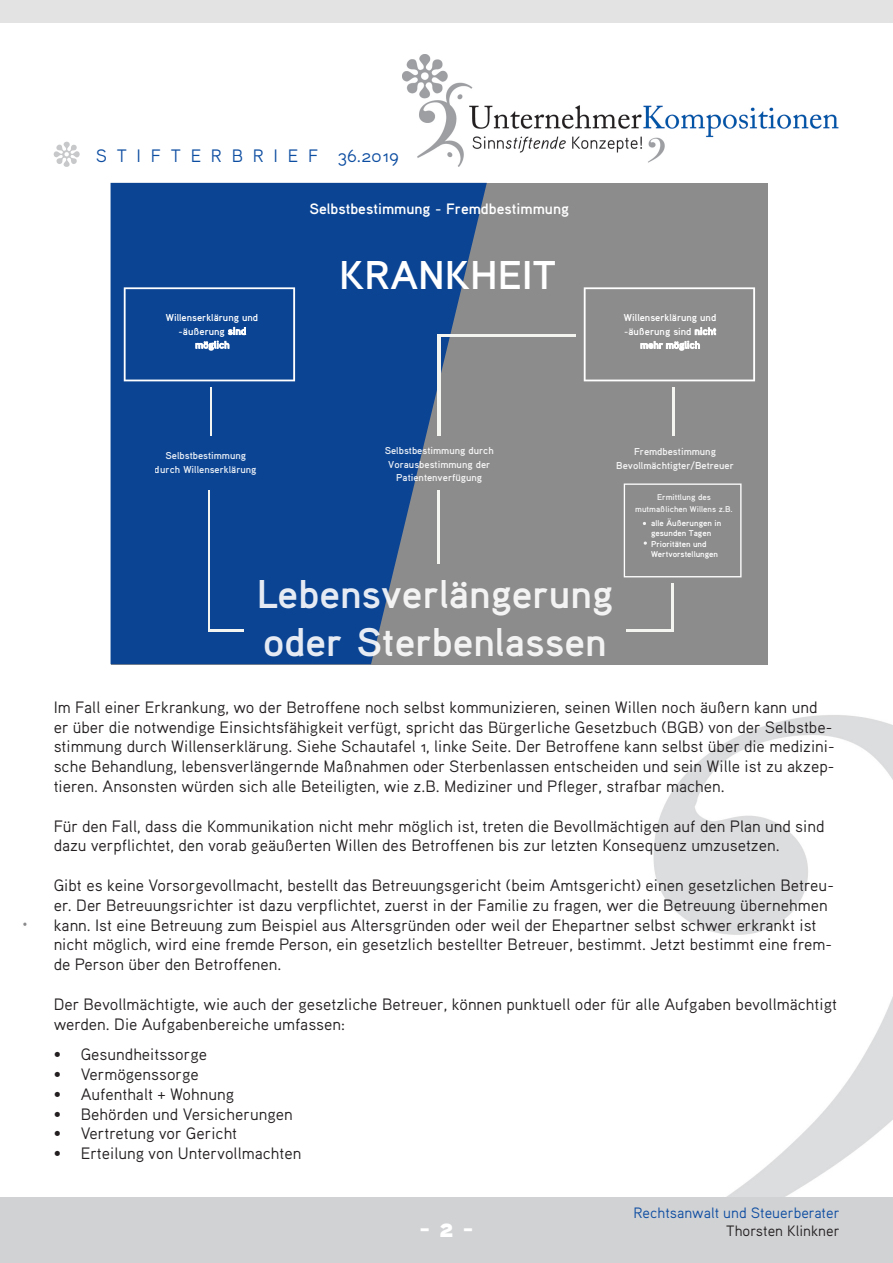
<style>
.page{position:relative;width:893px;height:1263px;background:#fff}
.page>*{position:absolute;margin:0;border:0;box-sizing:border-box;transform-origin:0 0}
.t1{font:40.05px "Aaux Pro Bold OSF";color:#fff}
.t2{font:27px "Aaux Pro Black OSF";color:#fff}
.t3{font:18px "Aaux Pro Regular OSF";color:#0d4da1}
.t4{font:16.5px/19.8px "Aaux Pro Regular OSF";color:#231f20}
.t5{font:15px "Aaux Pro Bold OSF";color:#fff}
.t6{font:15px "Aaux Pro Regular OSF";color:#0d4da1}
.t7{font:15px "Aaux Pro Regular OSF";color:#231f20}
.t8{font:10.05px/13.8px "Aaux Pro Bold OSF";color:#fff;text-align:center}
.t9{font:8.4px/10.1px "Aaux Pro Bold OSF";color:#fff}
.s1{font-size:17.85px}
</style>
<div class="page">
<img style="left:23px;top:715px;width:870px;height:482px">
<img style="left:402px;top:54px;width:437px;height:113px">
<div style="left:0;top:1197px;width:893px;height:66px;background:#d1d2d4"></div>
<div style="left:111px;top:183px;width:656px;height:481px;background:#8c8c8c"></div>
<svg style="left:111px;top:183px;width:376px;height:481px;fill:#0b4493"></svg>
<svg style="left:124px;top:287px;width:171px;height:94px;background:#1c519a"></svg>
<svg style="left:584px;top:287px;width:171px;height:94px"></svg>
<hr style="left:208px;top:490px;width:2px;height:142px;background:#f4f4f0">
<hr style="left:209px;top:629px;width:35px;height:3px;background:#f4f4f0">
<hr style="left:210px;top:387px;width:1px;height:49px;background:#f4f4f0">
<hr style="left:672px;top:387px;width:2px;height:49px;background:#f4f4f0">
<hr style="left:437px;top:490px;width:3px;height:74px;background:#f4f4f0">
<hr style="left:437px;top:334px;width:3px;height:102px;background:#f4f4f0">
<hr style="left:440px;top:334px;width:136px;height:3px;background:#f4f4f0">
<svg style="left:624px;top:483px;width:117px;height:94px"></svg>
<hr style="left:626px;top:629px;width:48px;height:2px;background:#f4f4f0">
<hr style="left:671px;top:584px;width:3px;height:47px;background:#f4f4f0">
<p class="t3" style="left:96px;top:145px;width:305px">S T I F T E R B R I E F <span class="s1">36</span>.20<span class="s1">1</span>9</p>
<p class="t5" style="left:309px;top:199px;width:261px">Selbstbestimmung - Fremdbestimmung</p>
<p class="t1" style="left:339px;top:249px;width:218px">KRANKHEIT</p>
<p class="t8" style="left:166px;top:310px;width:94px">Willenserklärung und -äußerung sind möglich</p>
<p class="t8" style="left:624px;top:310px;width:94px;text-align:left">Willenserklärung und -äußerung sind nicht</p>
<p class="t8" style="left:165px;top:448px;width:82px">Selbstbestimmung</p>
<p class="t8" style="left:155px;top:462px;width:103px">durch Willenserklärung</p>
<p class="t8" style="left:385px;top:443px;width:111px">Selbstbestimmung durch</p>
<p class="t8" style="left:388px;top:457px;width:104px">Vorausbestimmung der</p>
<p class="t8" style="left:396px;top:471px;width:87px">Patientenverfügung</p>
<p class="t8" style="left:634px;top:444px;width:83px">Fremdbestimmung</p>
<p class="t8" style="left:616px;top:458px;width:119px">Bevollmächtigter/Betreuer</p>
<p class="t9" style="left:657px;top:492px;width:55px">Ermittlung des</p>
<p class="t9" style="left:635px;top:503px;width:99px">mutmaßlichen Willens z.B.</p>
<p class="t9" style="left:651px;top:518px;width:72px">alle Äußerungen in gesunden Tagen<br>Prioritäten und<br>Wertvorstellungen</p>
<h1 class="t1" style="left:257px;top:568px;width:358px">Lebensverlängerung</h1>
<h1 class="t1" style="left:263px;top:616px;width:345px">oder Sterbenlassen</h1>
<p class="t4" style="left:54px;top:696px;width:782px">Im Fall einer Erkrankung, wo der Betroffene noch selbst kommunizieren, seinen Willen noch äußern kann und er über die notwendige Einsichtsfähigkeit verfügt, spricht das Bürgerliche Gesetzbuch (BGB) von der Selbstbe&shy;stimmung durch Willenserklärung. Siehe Schautafel 1, linke Seite. Der Betroffene kann selbst über die medizini&shy;sche Behandlung, lebensverlängernde Maßnahmen oder Sterbenlassen entscheiden und sein Wille ist zu akzep&shy;tieren. Ansonsten würden sich alle Beteiligten, wie z.B. Mediziner und Pfleger, strafbar machen.</p>
<p class="t4" style="left:54px;top:815px;width:772px">Für den Fall, dass die Kommunikation nicht mehr möglich ist, treten die Bevollmächtigen auf den Plan und sind dazu verpflichtet, den vorab geäußerten Willen des Betroffenen bis zur letzten Konsequenz umzusetzen.</p>
<p class="t4" style="left:54px;top:875px;width:782px">Gibt es keine Vorsorgevollmacht, bestellt das Betreuungsgericht (beim Amtsgericht) einen gesetzlichen Betreu&shy;er. Der Betreuungsrichter ist dazu verpflichtet, zuerst in der Familie zu fragen, wer die Betreuung übernehmen kann. Ist eine Betreuung zum Beispiel aus Altersgründen oder weil der Ehepartner selbst schwer erkrankt ist nicht möglich, wird eine fremde Person, ein gesetzlich bestellter Betreuer, bestimmt. Jetzt bestimmt eine frem&shy;de Person über den Betroffenen.</p>
<p class="t4" style="left:54px;top:993px;width:785px">Der Bevollmächtigte, wie auch der gesetzliche Betreuer, können punktuell oder für alle Aufgaben bevollmächtigt werden. Die Aufgabenbereiche umfassen:</p>
<p class="t4" style="left:54px;top:1044px;width:155px">• Gesundheitssorge</p>
<p class="t4" style="left:54px;top:1064px;width:147px">• Vermögenssorge</p>
<p class="t4" style="left:54px;top:1083px;width:182px">• Aufenthalt + Wohnung</p>
<p class="t4" style="left:54px;top:1103px;width:241px">• Behörden und Versicherungen</p>
<p class="t4" style="left:54px;top:1123px;width:185px">• Vertretung vor Gericht</p>
<p class="t4" style="left:54px;top:1143px;width:249px">• Erteilung von Untervollmachten</p>
<p class="t6" style="left:634px;top:1203px;width:208px">Rechtsanwalt und Steuerberater</p>
<p class="t2" style="left:419px;top:1210px;width:56px">- 2 -</p>
<p class="t7" style="left:726px;top:1221px;width:115px">Thorsten Klinkner</p>
</div>
